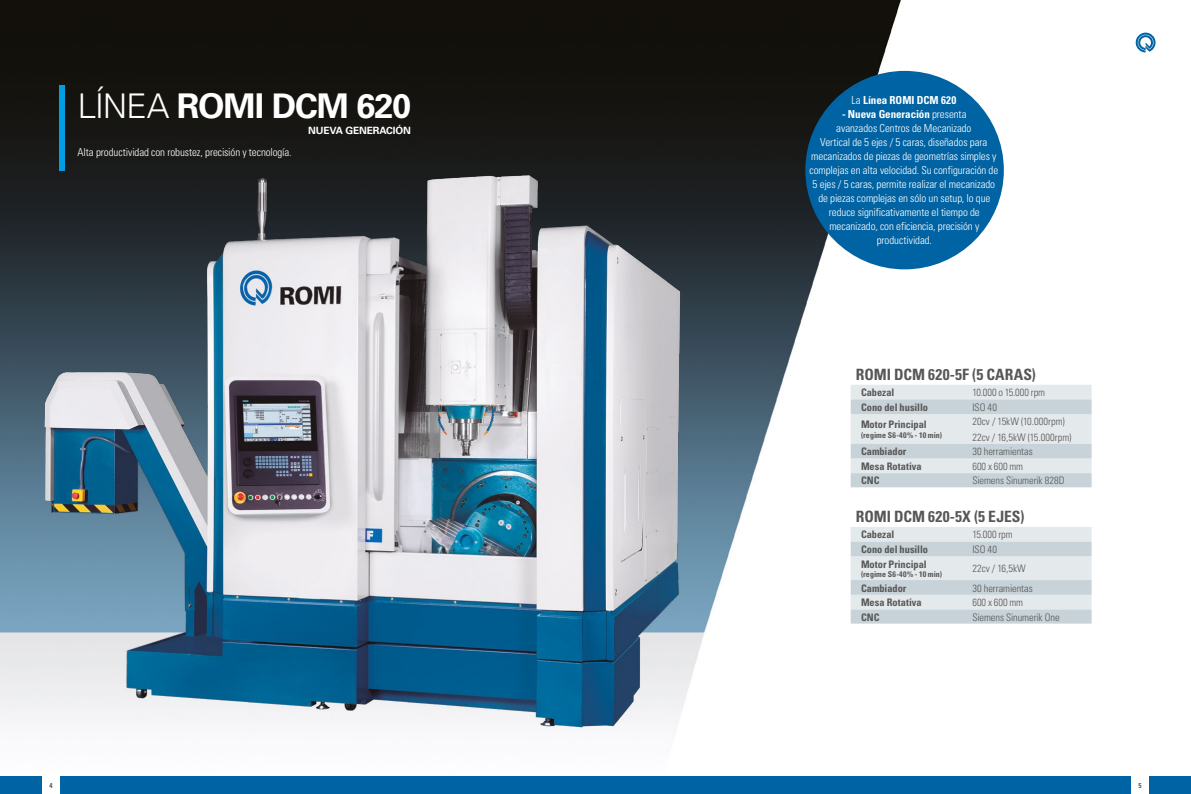
<style>
.page{position:relative;width:1191px;height:794px;background:#fff}
.page>*{position:absolute;margin:0;border:0;box-sizing:border-box;transform-origin:0 0}
.t1{font:700 34px "Univers";letter-spacing:-.03em;color:#fff}
.t2{font:700 condensed 15.5px "Univers";color:#575756}
.t3{font:300 condensed 11px/14px "Univers";letter-spacing:-.01em;color:#fff;text-align:center}
.t4{font:700 condensed 11px "Univers";color:#fff}
.t5{font:300 condensed 10.4px/15.5px "Univers";letter-spacing:-.005em;color:#575756}
.t6{font:700 condensed 10.4px "Univers";letter-spacing:-.005em;color:#575756}
.t7{font:700 10px "Univers";letter-spacing:-.015em;color:#fff}
.t8{font:700 condensed 8px "Univers";letter-spacing:.01em;color:#575756}
.t9{font:700 condensed 7px "Univers";color:#575756}
.s1{font-weight:300}
.s2{font-weight:700}
</style>
<div class="page">
<img style="left:0;top:0;width:1191px;height:777px">
<div style="left:59px;top:85px;width:6px;height:85px;background:#009fe3"></div>
<img style="left:28px;top:156px;width:667px;height:587px">
<svg style="left:1135px;top:33px;width:20px;height:19px"></svg>
<div style="left:805px;top:71px;width:198px;height:198px;background:#0063a3;border-radius:50%"></div>
<svg style="left:850px;top:385px;width:241px;height:102px"></svg>
<svg style="left:850px;top:527px;width:241px;height:96px"></svg>
<div style="left:0;top:777px;width:43px;height:17px;background:#0063a3"></div>
<div style="left:60px;top:777px;width:535px;height:17px;background:#0063a3"></div>
<div style="left:1148px;top:777px;width:43px;height:17px;background:#0063a3"></div>
<div style="left:595px;top:777px;width:536px;height:17px;background:#0063a3"></div>
<h1 class="t1" style="left:77px;top:86px;width:335px"><span class="s1">LÍNEA</span> ROMI DCM 620</h1>
<p class="t7" style="left:308px;top:125px;width:104px">NUEVA GENERACIÓN</p>
<p class="t3" style="left:77px;top:145px;width:216px">Alta productividad con robustez, precisión y tecnología.</p>
<p class="t4" style="left:851px;top:94px;width:106px"><span class="s1">La</span> Línea ROMI DCM 620</p>
<p class="t3" style="left:809px;top:107px;width:190px"><span class="s2">- Nueva Generación</span> presenta<br>avanzados Centros de Mecanizado<br>Vertical de 5 ejes / 5 caras, diseñados para mecanizados de piezas de geometrías simples y complejas en alta velocidad. Su configuración de 5 ejes / 5 caras, permite realizar el mecanizado de piezas complejas en sólo un setup, lo que reduce significativamente el tiempo de mecanizado, con eficiencia, precisión y productividad.</p>
<h2 class="t2" style="left:856px;top:364px;width:181px">ROMI DCM 620-5F (5 CARAS)</h2>
<p class="t6" style="left:861px;top:386px;width:35px">Cabezal</p>
<p class="t5" style="left:972px;top:385px;width:74px">10.000 o 15.000 rpm</p>
<p class="t6" style="left:861px;top:401px;width:68px">Cono del husillo</p>
<p class="t5" style="left:972px;top:399px;width:26px">ISO 40</p>
<p class="t6" style="left:861px;top:418px;width:67px">Motor Principal</p>
<p class="t8" style="left:861px;top:430px;width:83px">(regime S6-40% - 10 min)</p>
<p class="t5" style="left:972px;top:414px;width:100px">20cv / 15kW (10.000rpm)<br>22cv / 16,5kW (15.000rpm)</p>
<p class="t6" style="left:861px;top:445px;width:47px">Cambiador</p>
<p class="t5" style="left:972px;top:444px;width:62px">30 herramientas</p>
<p class="t6" style="left:861px;top:460px;width:62px">Mesa Rotativa</p>
<p class="t5" style="left:972px;top:458px;width:52px">600 x 600 mm</p>
<p class="t6" style="left:861px;top:474px;width:20px">CNC</p>
<p class="t5" style="left:972px;top:473px;width:94px">Siemens Sinumerik 828D</p>
<h2 class="t2" style="left:856px;top:507px;width:170px">ROMI DCM 620-5X (5 EJES)</h2>
<p class="t6" style="left:861px;top:528px;width:35px">Cabezal</p>
<p class="t5" style="left:972px;top:527px;width:42px">15.000 rpm</p>
<p class="t6" style="left:861px;top:543px;width:68px">Cono del husillo</p>
<p class="t5" style="left:972px;top:542px;width:26px">ISO 40</p>
<p class="t6" style="left:861px;top:557px;width:67px">Motor Principal</p>
<p class="t8" style="left:861px;top:569px;width:83px">(regime S6-40% - 10 min)</p>
<p class="t5" style="left:972px;top:561px;width:55px">22cv / 16,5kW</p>
<p class="t6" style="left:861px;top:581px;width:47px">Cambiador</p>
<p class="t5" style="left:972px;top:580px;width:62px">30 herramientas</p>
<p class="t6" style="left:861px;top:596px;width:62px">Mesa Rotativa</p>
<p class="t5" style="left:972px;top:595px;width:52px">600 x 600 mm</p>
<p class="t6" style="left:861px;top:610px;width:20px">CNC</p>
<p class="t5" style="left:972px;top:609px;width:89px">Siemens Sinumerik One</p>
<p class="t9" style="left:50px;top:781px;width:5px">4</p>
<p class="t9" style="left:1138px;top:781px;width:5px">5</p>
</div>
